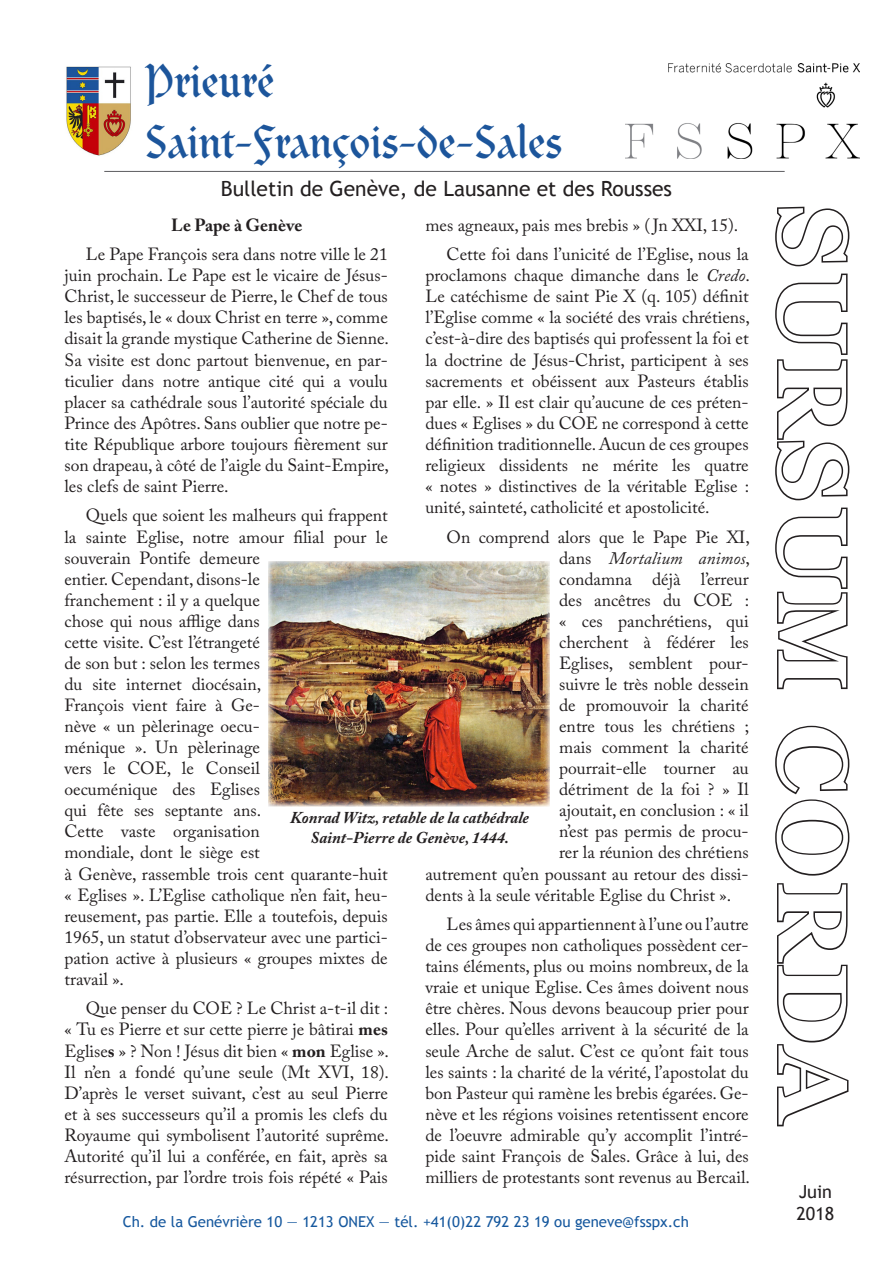
<style>
.page{position:relative;width:893px;height:1263px;background:#fff}
.page>*{position:absolute;margin:0;border:0;box-sizing:border-box;transform-origin:0 0}
.Légende{font:700 97.5px "Georgia";letter-spacing:.04em;color:#fff}
.t1{font:47.1px "Clairvaux LT Std";color:#1c559b}
.t2{font:21px "Trebuchet MS";color:#231f20}
.t3{font:18px "Trebuchet MS";color:#231f20}
.t4{font:17.55px/21px "Adobe Caslon Pro";color:#231f20;text-align:justify}
.t5{font:italic 17.55px "Adobe Caslon Pro";color:#231f20}
.t6{font:700 17.55px "Adobe Caslon Pro";color:#231f20}
.Corps{font:italic 700 16.5px "Adobe Caslon Pro";color:#231f20}
.Légende-2{font:15px "Trebuchet MS";color:#16589e}
.s1{font-style:italic}
.s2{font-style:normal}
.s3{font-weight:700}
</style>
<div class="page">
<svg style="left:775px;top:206px;width:75px;height:484px"></svg>
<svg style="left:775px;top:725px;width:75px;height:402px"></svg>
<hr style="left:104px;top:171px;width:681px;height:1px;background:#5c5c5f">
<img style="left:66px;top:66px;width:65px;height:90px">
<img style="left:626px;top:64px;width:234px;height:94px">
<img style="left:268px;top:561px;width:281px;height:246px">
<p class="t1" style="left:145px;top:53px;width:131px">Prieuré</p>
<p class="t1" style="left:145px;top:114px;width:419px">Saint-François-de-Sales</p>
<p class="t2" style="left:221px;top:176px;width:453px">Bulletin de Genève, de Lausanne et des Rousses</p>
<p class="t4" style="left:425px;top:214px;width:315px">mes agneaux, pais mes brebis » ( Jn XXI, 15).</p>
<p class="t4" style="left:425px;top:244px;width:326px;text-indent:21px">Cette foi dans l’unicité de l’Eglise, nous la proclamons chaque dimanche dans le <span class="s1">Credo</span>.<br>Le catéchisme de saint Pie X (q. 105) définit l’Eglise comme « la société des vrais chrétiens, c’est-à-dire des baptisés qui professent la foi et la doctrine de Jésus-Christ, participent à ses sacrements et obéissent aux Pasteurs établis par elle. » Il est clair qu’aucune de ces préten&shy;dues « Eglises » du COE ne correspond à cette définition traditionnelle. Aucun de ces groupes religieux dissidents ne mérite les quatre « notes » distinctives de la véritable Eglise : unité, sainteté, catholicité et apostolicité.</p>
<p class="t4" style="left:447px;top:526px;width:305px">On comprend alors que le Pape Pie XI,</p>
<p class="t5" style="left:559px;top:547px;width:192px"><span class="s2">dans</span> Mortalium animos<span class="s2">,</span></p>
<p class="t4" style="left:559px;top:568px;width:191px">condamna déjà l’erreur</p>
<p class="t4" style="left:559px;top:589px;width:192px">des ancêtres du COE :</p>
<p class="t4" style="left:559px;top:610px;width:191px">« ces panchrétiens, qui</p>
<p class="t4" style="left:559px;top:631px;width:191px">cherchent à fédérer les</p>
<p class="t4" style="left:559px;top:652px;width:191px">Eglises, semblent pour-</p>
<p class="t4" style="left:559px;top:673px;width:191px">suivre le très noble dessein</p>
<p class="t4" style="left:559px;top:694px;width:191px">de promouvoir la charité</p>
<p class="t4" style="left:559px;top:715px;width:192px">entre tous les chrétiens ;</p>
<p class="t4" style="left:559px;top:737px;width:191px">mais comment la charité</p>
<p class="t4" style="left:559px;top:758px;width:191px">pourrait-elle tourner au</p>
<p class="t4" style="left:559px;top:779px;width:191px">détriment de la foi ? » Il</p>
<p class="t4" style="left:559px;top:800px;width:191px">ajoutait, en conclusion : « il</p>
<p class="t4" style="left:559px;top:821px;width:191px">n’est pas permis de procu-</p>
<p class="t4" style="left:559px;top:842px;width:191px">rer la réunion des chrétiens</p>
<p class="t4" style="left:425px;top:863px;width:325px">autrement qu’en poussant au retour des dissi-</p>
<p class="t4" style="left:425px;top:884px;width:307px">dents à la seule véritable Eglise du Christ ».</p>
<p class="t4" style="left:425px;top:913px;width:326px;text-indent:21px">Les âmes qui appartiennent à l’une ou l’autre de ces groupes non catholiques possèdent cer&shy;tains éléments, plus ou moins nombreux, de la vraie et unique Eglise. Ces âmes doivent nous être chères. Nous devons beaucoup prier pour elles. Pour qu’elles arrivent à la sécurité de la seule Arche de salut. C’est ce qu’ont fait tous les saints : la charité de la vérité, l’apostolat du bon Pasteur qui ramène les brebis égarées. Ge&shy;nève et les régions voisines retentissent encore de l’oeuvre admirable qu’y accomplit l’intré&shy;pide saint François de Sales. Grâce à lui, des milliers de protestants sont revenus au Bercail.</p>
<p class="t6" style="left:171px;top:214px;width:133px">Le Pape à Genève</p>
<p class="t4" style="left:64px;top:244px;width:326px;text-indent:21px">Le Pape François sera dans notre ville le 21 juin prochain. Le Pape est le vicaire de Jésus-Christ, le successeur de Pierre, le Chef de tous les baptisés, le « doux Christ en terre », comme disait la grande mystique Catherine de Sienne.<br>Sa visite est donc partout bienvenue, en par&shy;ticulier dans notre antique cité qui a voulu placer sa cathédrale sous l’autorité spéciale du Prince des Apôtres. Sans oublier que notre pe&shy;tite République arbore toujours fièrement sur son drapeau, à côté de l’aigle du Saint-Empire, les clefs de saint Pierre.</p>
<p class="t4" style="left:64px;top:505px;width:325px;text-align:left;text-indent:21px">Quels que soient les malheurs qui frappent la sainte Eglise, notre amour filial pour le souverain Pontife demeure<br>entier. Cependant, disons-le<br>franchement : il y a quelque<br>chose qui nous afflige dans<br>cette visite. C’est l’étrangeté<br>de son but : selon les termes<br>du site internet diocésain,<br>François vient faire à Ge-<br>nève « un pèlerinage oecu-<br>ménique ». Un pèlerinage<br>vers le COE, le Conseil<br>oecuménique des Eglises<br>qui fête ses septante ans.<br>Cette vaste organisation<br>mondiale, dont le siège est<br>à Genève, rassemble trois cent quarante-huit « Eglises ». L’Eglise catholique n’en fait, heu&shy;reusement, pas partie. Elle a toutefois, depuis<br>1965, un statut d’observateur avec une partici&shy;pation active à plusieurs « groupes mixtes de travail ».</p>
<p class="t4" style="left:64px;top:998px;width:326px;text-indent:21px">Que penser du COE ? Le Christ a-t-il dit : « Tu es Pierre et sur cette pierre je bâtirai <span class="s3">mes </span>Eglise<span class="s3">s</span> » ? Non ! Jésus dit bien « <span class="s3">mon</span> Eglise ».<br>Il n’en a fondé qu’une seule (Mt XVI, 18).<br>D’après le verset suivant, c’est au seul Pierre et à ses successeurs qu’il a promis les clefs du Royaume qui symbolisent l’autorité suprême.<br>Autorité qu’il lui a conférée, en fait, après sa résurrection, par l’ordre trois fois répété « Pais</p>
<p class="Corps" style="left:290px;top:808px;width:241px">Konrad Witz, retable de la cathédrale</p>
<p class="Corps" style="left:310px;top:828px;width:200px">Saint-Pierre de Genève, 1444.</p>
<p class="Légende-2" style="left:123px;top:1212px;width:568px">Ch. de la Genévrière 10 — 1213 ONEX — tél. +41(0)22 792 23 19 ou geneve@fsspx.ch</p>
<p class="Légende" style="left:886px;top:205px;width:923px;rotate:90deg">SURSUM CORDA</p>
<p class="t3" style="left:799px;top:1181px;width:35px">Juin</p>
<p class="t3" style="left:796px;top:1203px;width:39px">2018</p>
</div>
